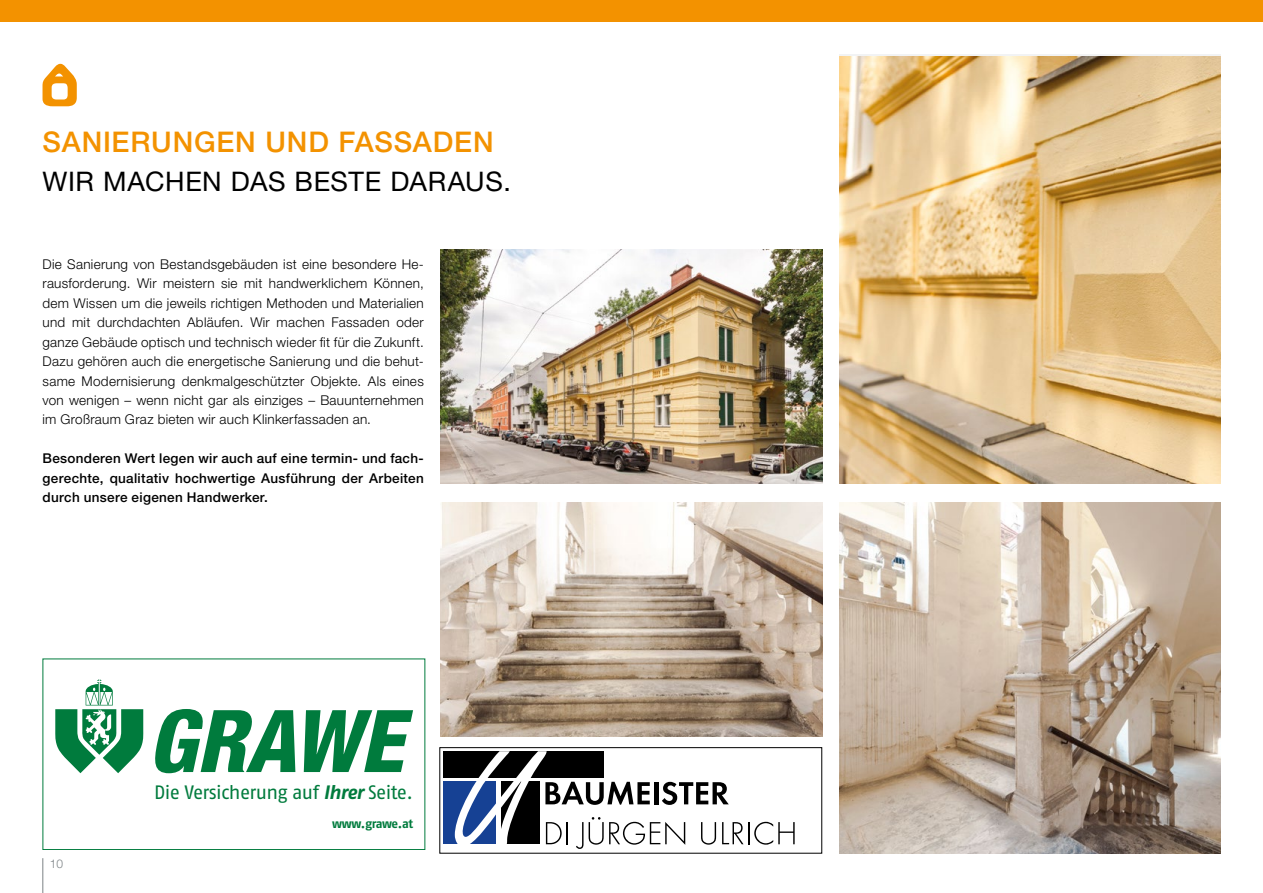
<style>
.page{position:relative;width:1263px;height:893px;background:#fff}
.page>*{position:absolute;margin:0;border:0;box-sizing:border-box;transform-origin:0 0}
.t1{font:500 28.5px "Helvetica Neue LT Std";letter-spacing:.03em;color:#f39200}
.t2{font:27px "Helvetica Neue LT Std";letter-spacing:.02em;color:#000}
.t3{font:19.35px "Fago Pro";letter-spacing:-.03em;color:#007b3d}
.t4{font:300 13.5px/19.5px "Helvetica Neue LT Std";letter-spacing:.02em;color:#000;text-align:justify}
.t5{font:500 13.5px/19.5px "Helvetica Neue LT Std";letter-spacing:.025em;color:#000;text-align:justify}
.t6{font:700 12.45px "Fago Pro";letter-spacing:-.035em;color:#007b3d}
.t7{font:300 12px "Helvetica Neue LT Std";color:#7d8386}
.s1{font-weight:700;font-style:italic}
</style>
<div class="page">
<div style="left:0;top:0;width:1263px;height:21px;background:#f39200"></div>
<img style="left:441px;top:249px;width:381px;height:234px">
<img style="left:441px;top:502px;width:381px;height:234px">
<img style="left:839px;top:56px;width:381px;height:427px">
<img style="left:839px;top:503px;width:381px;height:351px">
<div style="left:444px;top:751px;width:160px;height:26px;background:#000"></div>
<div style="left:444px;top:781px;width:52px;height:63px;background:#164194"></div>
<svg style="left:455px;top:751px;width:340px;height:98px"></svg>
<div style="left:439px;top:747px;width:383px;height:107px;border:1px solid #000"></div>
<svg style="left:55px;top:679px;width:358px;height:94px"></svg>
<div style="left:43px;top:659px;width:382px;height:191px;border:1px solid #007b3d"></div>
<hr style="left:43px;top:858px;width:1px;height:35px;background:#7d8386">
<svg style="left:43px;top:63px;width:34px;height:43px"></svg>
<h1 class="t1" style="left:43px;top:125px;width:453px">SANIERUNGEN UND FASSADEN</h1>
<h2 class="t2" style="left:43px;top:165px;width:470px">WIR MACHEN DAS BESTE DARAUS.</h2>
<p class="t4" style="left:43px;top:254px;width:383px">Die Sanierung von Bestandsgebäuden ist eine besondere He&shy;rausforderung. Wir meistern sie mit handwerklichem Können, dem Wissen um die jeweils richtigen Methoden und Materialien und mit durchdachten Abläufen. Wir machen Fassaden oder ganze Gebäude optisch und technisch wieder fit für die Zukunft.<br>Dazu gehören auch die energetische Sanierung und die behut&shy;same Modernisierung denkmalgeschützter Objekte. Als eines von wenigen – wenn nicht gar als einziges – Bauunternehmen im Großraum Graz bieten wir auch Klinkerfassaden an.</p>
<p class="t5" style="left:43px;top:449px;width:383px">Besonderen Wert legen wir auch auf eine termin- und fach&shy;gerechte, qualitativ hochwertige Ausführung der Arbeiten durch unsere eigenen Handwerker.</p>
<h3 class="t3" style="left:154px;top:780px;width:261px">Die Versicherung auf <span class="s1">Ihrer</span> Seite.</h3>
<p class="t7" style="left:50px;top:856px;width:15px">10</p>
<p class="t6" style="left:332px;top:816px;width:82px">www.grawe.at</p>
</div>
